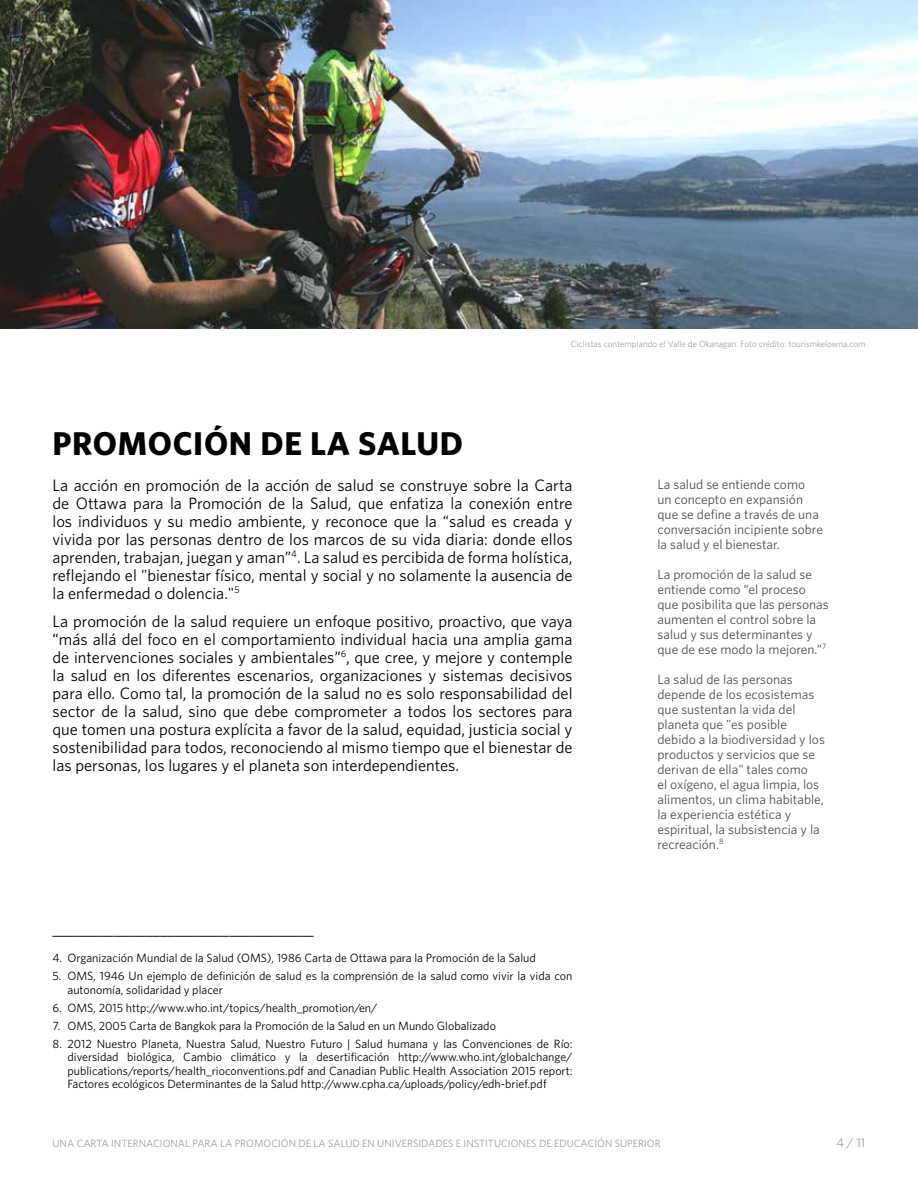
<style>
.page{position:relative;width:918px;height:1188px;background:#fff}
.page>*{position:absolute;margin:0;border:0;box-sizing:border-box;transform-origin:0 0}
.t1{font:700 33px "Whitney";letter-spacing:.02em;color:#000}
.t2{font:16.5px/18px "Whitney";color:#000;text-align:justify}
.t3{font:13.5px/15px "Whitney";color:#504d4e}
.t4{font:12.75px "Whitney";color:#9b9da0}
.t5{font:12px/13.5px "Whitney";color:#000}
.t6{font:10.5px "Whitney";color:#9b9da0}
.t7{font:300 9px "Whitney";color:#828487}
</style>
<div class="page">
<img style="left:0;top:0;width:918px;height:328px">
<h1 class="t1" style="left:52px;top:421px;width:412px">PROMOCIÓN DE LA SALUD</h1>
<p class="t7" style="left:571px;top:338px;width:296px">Ciclistas contemplando el Valle de Okanagan. Foto crédito: tourismkelowna.com</p>
<p class="t2" style="left:52px;top:476px;width:522px">La acción en promoción de la acción de salud se construye sobre la Carta de Ottawa para la Promoción de la Salud, que enfatiza la conexión entre los individuos y su medio ambiente, y reconoce que la “salud es creada y vivida por las personas dentro de los marcos de su vida diaria: donde ellos aprenden, trabajan, juegan y aman”<sup>4</sup>. La salud es percibida de forma holística, reflejando el "bienestar físico, mental y social y no solamente la ausencia de la enfermedad o dolencia."<sup>5</sup></p>
<p class="t2" style="left:52px;top:612px;width:522px">La promoción de la salud requiere un enfoque positivo, proactivo, que vaya “más allá del foco en el comportamiento individual hacia una amplia gama de intervenciones sociales y ambientales”<sup>6</sup>, que cree, y mejore y contemple la salud en los diferentes escenarios, organizaciones y sistemas decisivos para ello. Como tal, la promoción de la salud no es solo responsabilidad del sector de la salud, sino que debe comprometer a todos los sectores para que tomen una postura explícita a favor de la salud, equidad, justicia social y sostenibilidad para todos, reconociendo al mismo tiempo que el bienestar de las personas, los lugares y el planeta son interdependientes.</p>
<p class="t2" style="left:52px;top:920px;width:263px">__________________________________</p>
<p class="t5" style="left:52px;top:951px;width:485px">4. Organización Mundial de la Salud (OMS), 1986 Carta de Ottawa para la Promoción de la Salud</p>
<p class="t5" style="left:68px;top:969px;width:507px;text-indent:-15px">5. OMS, 1946 Un ejemplo de definición de salud es la comprensión de la salud como vivir la vida con autonomía, solidaridad y placer</p>
<p class="t5" style="left:52px;top:1001px;width:326px">6. OMS, 2015 http://www.who.int/topics/health_promotion/en/</p>
<p class="t5" style="left:52px;top:1019px;width:445px">7. OMS, 2005 Carta de Bangkok para la Promoción de la Salud en un Mundo Globalizado</p>
<p class="t5" style="left:68px;top:1037px;width:507px;text-align:justify;text-indent:-15px">8. 2012 Nuestro Planeta, Nuestra Salud, Nuestro Futuro | Salud humana y las Convenciones de Río: diversidad biológica, Cambio climático y la desertificación http://www.who.int/globalchange/ publications/reports/health_rioconventions.pdf and Canadian Public Health Association 2015 report:<br>Factores ecológicos Determinantes de la Salud http://www.cpha.ca/uploads/policy/edh-brief.pdf</p>
<p class="t3" style="left:657px;top:476px;width:167px">La salud se entiende como<br>un concepto en expansión que se define a través de una conversación incipiente sobre la salud y el bienestar.</p>
<p class="t3" style="left:657px;top:566px;width:173px">La promoción de la salud se entiende como “el proceso que posibilita que las personas aumenten el control sobre la salud y sus determinantes y que de ese modo la mejoren.”<sup>7</sup></p>
<p class="t3" style="left:657px;top:671px;width:169px">La salud de las personas depende de los ecosistemas que sustentan la vida del planeta que "es posible debido a la biodiversidad y los productos y servicios que se derivan de ella" tales como<br>el oxígeno, el agua limpia, los alimentos, un clima habitable, la experiencia estética y espiritual, la subsistencia y la recreación.<sup>8</sup></p>
<p class="t6" style="left:52px;top:1136px;width:610px">UNA CARTA INTERNACIONAL PARA LA PROMOCIÓN DE LA SALUD EN UNIVERSIDADES E INSTITUCIONES DE EDUCACIÓN SUPERIOR</p>
<p class="t4" style="left:837px;top:1134px;width:30px">4 / 11</p>
</div>
